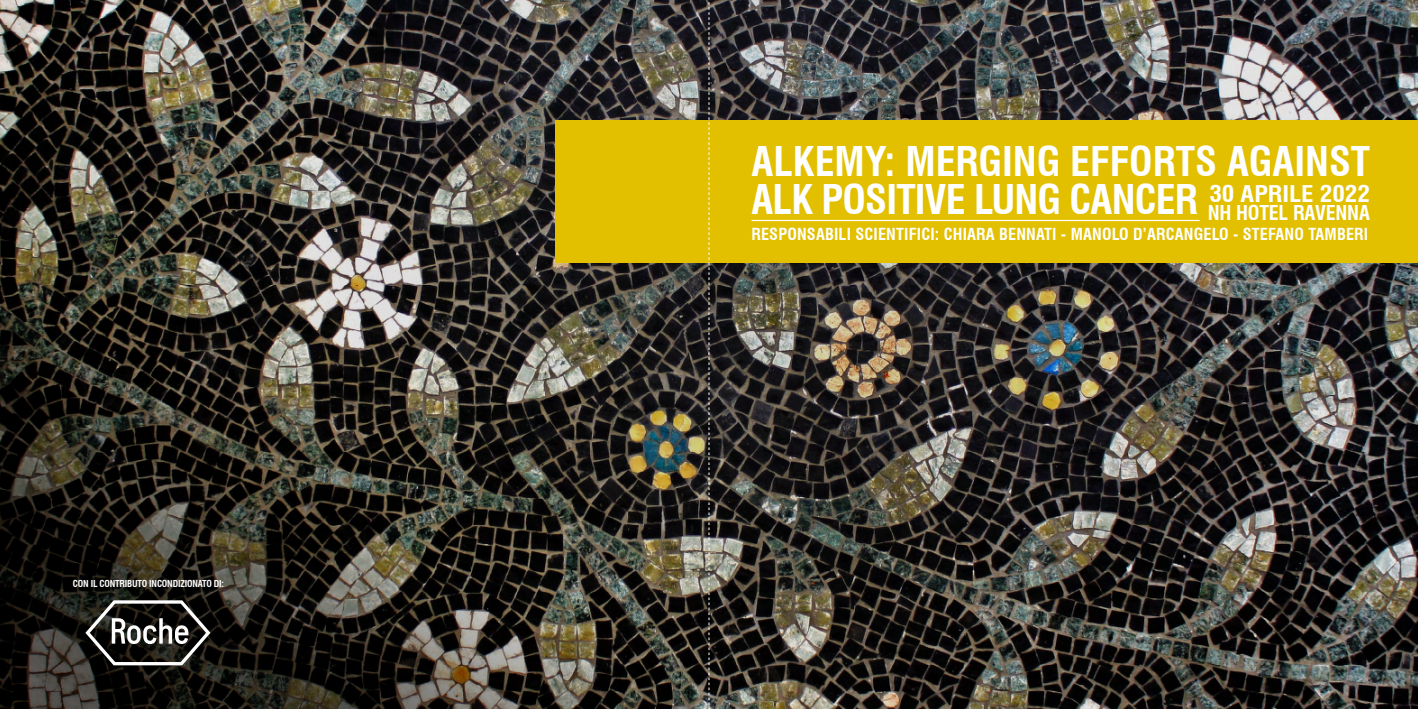
<style>
.page{position:relative;width:1418px;height:709px;background:#fff}
.page>*{position:absolute;margin:0;border:0;box-sizing:border-box;transform-origin:0 0}
.t1{font:700 condensed 40px/37.5px "Swiss 721 BT";color:#fff}
.t2{font:700 condensed 20px "Swiss 721 BT";letter-spacing:-.01em;color:#fff}
.t3{font:700 condensed 16.25px "Swiss 721 BT";letter-spacing:.01em;color:#fff}
.t4{font:700 condensed 9.38px "Swiss 721 BT";letter-spacing:-.02em;color:#fff}
</style>
<div class="page">
<img style="left:0;top:0;width:1417px;height:709px">
<img style="left:0;top:307px;width:694px;height:402px">
<div style="left:555px;top:120px;width:862px;height:142px;background:#e2c000"></div>
<hr style="left:751px;top:220px;width:448px;height:1px;background:#fff">
<svg style="left:708px;top:0;width:1px;height:709px"></svg>
<svg style="left:85px;top:600px;width:125px;height:65px"></svg>
<p class="t4" style="left:73px;top:578px;width:153px">CON IL CONTRIBUTO INCONDIZIONATO DI:</p>
<h1 class="t1" style="left:751px;top:143px;width:620px">ALKEMY: MERGING EFFORTS AGAINST<br>ALK POSITIVE LUNG CANCER <sup>30</sup> <sup>APRILE</sup> <sup>2022</sup></h1>
<p class="t2" style="left:1207px;top:201px;width:163px">NH HOTEL RAVENNA</p>
<p class="t3" style="left:751px;top:225px;width:618px">RESPONSABILI SCIENTIFICI: CHIARA BENNATI - MANOLO D’ARCANGELO - STEFANO TAMBERI</p>
</div>
